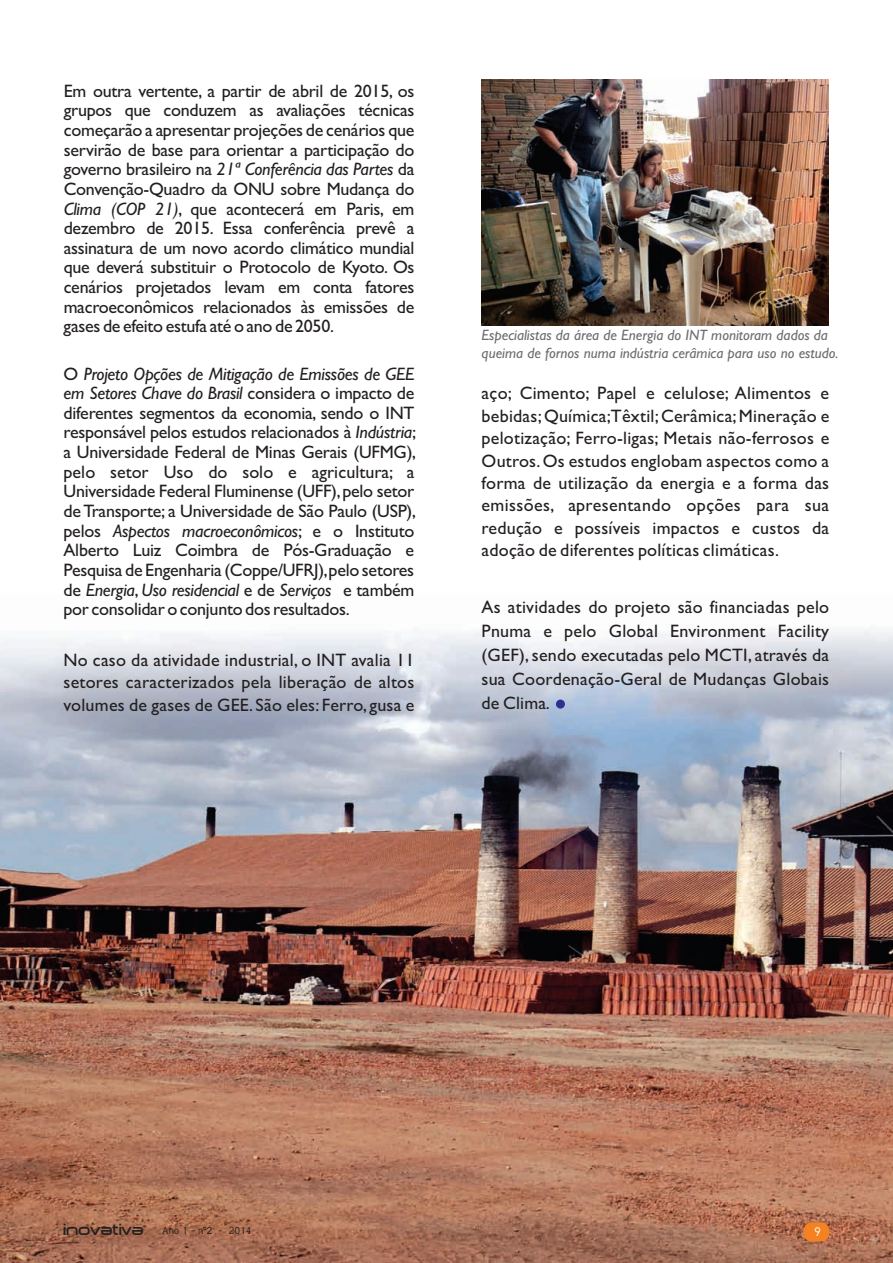
<style>
.page{position:relative;width:893px;height:1263px;background:#fff}
.page>*{position:absolute;margin:0;border:0;box-sizing:border-box;transform-origin:0 0}
.t1{font:18px/19.6px "Gill Sans";letter-spacing:.015em;color:#231f20;text-align:justify}
.t2{font:italic 15px/17.4px "Gill Sans";color:#6c6d70}
.t3{font:12px "Tuffy";color:#fff}
.t4{font:10.05px "Tuffy";color:#231f20}
.s1{font-style:italic}
.s2{font-family:"Dekers Bold";font-size:15.75px}
.s3{font-family:"Arial"}
</style>
<div class="page">
<img style="left:0;top:628px;width:893px;height:635px">
<img style="left:482px;top:80px;width:346px;height:246px">
<div style="left:556px;top:699px;width:9px;height:9px;background:#2e3092;border-radius:50%"></div>
<div style="left:804px;top:1222px;width:25px;height:19px;background:#f58220;border-radius:8px"></div>
<p class="t1" style="left:64px;top:83px;width:352px">Em outra vertente, a partir de abril de 2015, os grupos que conduzem as avaliações técnicas começarão a apresentar projeções de cenários que servirão de base para orientar a participação do governo brasileiro na <span class="s1">21ª Conferência das Partes</span> da Convenção-Quadro da ONU sobre Mudança do <span class="s1">Clima (COP 21)</span>, que acontecerá em Paris, em dezembro de 2015. Essa conferência prevê a assinatura de um novo acordo climático mundial que deverá substituir o Protocolo de Kyoto. Os cenários projetados levam em conta fatores macroeconômicos relacionados às emissões de gases de efeito estufa até o ano de 2050.</p>
<p class="t1" style="left:64px;top:366px;width:354px">O <span class="s1">Projeto Opções de Mitigação de Emissões de GEE em Setores Chave do Brasil</span> considera o impacto de diferentes segmentos da economia, sendo o INT responsável pelos estudos relacionados à <span class="s1">Indústria</span>; a Universidade Federal de Minas Gerais (UFMG), pelo setor Uso do solo e agricultura; a Universidade Federal Fluminense (UFF), pelo setor de Transporte; a Universidade de São Paulo (USP), pelos <span class="s1">Aspectos macroeconômicos</span>; e o Instituto Alberto Luiz Coimbra de Pós-Graduação e Pesquisa de Engenharia (Coppe/UFRJ),pelo setores de <span class="s1">Energia</span>, <span class="s1">Uso residencial</span> e de <span class="s1">Serviços</span> e também por consolidar o conjunto dos resultados.</p>
<p class="t1" style="left:63px;top:650px;width:352px;line-height:22.4px">No caso da atividade industrial, o INT avalia 11 setores caracterizados pela liberação de altos volumes de gases de GEE. São eles: Ferro, gusa e</p>
<p class="t2" style="left:482px;top:328px;width:358px">Especialistas da área de Energia do INT monitoram dados da queima de fornos numa indústria cerâmica para uso no estudo.</p>
<p class="t1" style="left:482px;top:384px;width:349px;line-height:22.4px">aço; Cimento; Papel e celulose; Alimentos e bebidas; Química;Têxtil; Cerâmica; Mineração e pelotização; Ferro-ligas; Metais não-ferrosos e Outros. Os estudos englobam aspectos como a forma de utilização da energia e a forma das emissões, apresentando opções para sua redução e possíveis impactos e custos da adoção de diferentes políticas climáticas.</p>
<p class="t1" style="left:482px;top:597px;width:349px;line-height:23.9px">As atividades do projeto são financiadas pelo Pnuma e pelo Global Environment Facility (GEF), sendo executadas pelo MCTI, através da sua Coordenação-Geral de Mudanças Globais de Clima.</p>
<p class="t4" style="left:64px;top:1226px;width:189px"><span class="s2">inovativa</span> Ano 1 - n<span class="s3">º2</span> - 2014</p>
<p class="t3" style="left:814px;top:1226px;width:8px">9</p>
</div>
